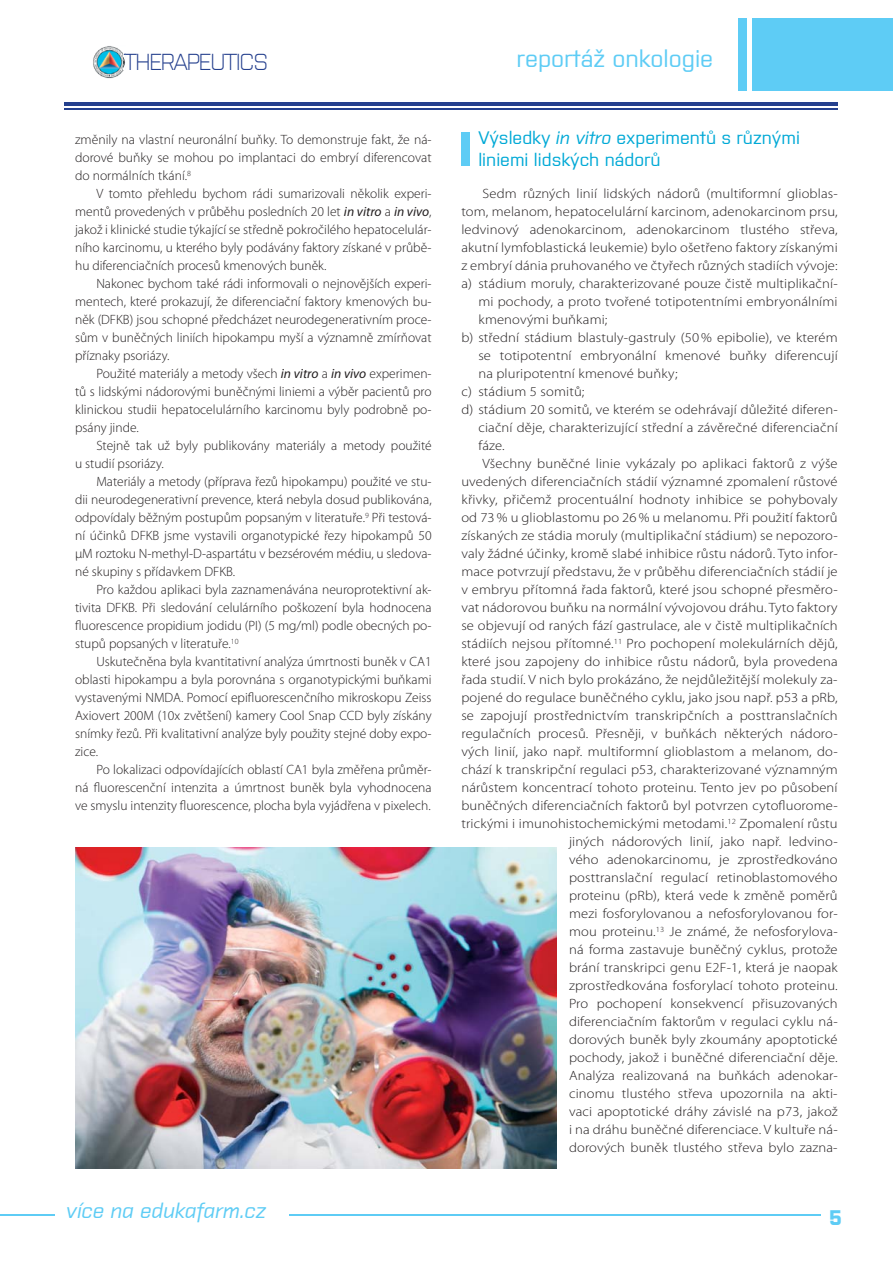
<style>
.page{position:relative;width:893px;height:1263px;background:#fff}
.page>*{position:absolute;margin:0;border:0;box-sizing:border-box;transform-origin:0 0}
.t1{font:500 24px "Purista";color:#5eccf5}
.t2{font:300 22.95px "Purista";letter-spacing:-.05em;color:#25408e}
.t3{font:italic 500 21px "Purista";color:#5eccf5}
.t4{font:700 21px "Purista";color:#5eccf5}
.t5{font:500 18px/21.6px "Purista";color:#00a9d6}
.t6{font:300 13.5px "Myriad Pro";letter-spacing:.01em;color:#231f20;scale:1.08 1}
.t7{font:300 13.5px/18px "Myriad Pro";letter-spacing:.01em;color:#231f20;text-align:justify}
.s1{color:#25408f}
.s2{font-weight:400;font-style:italic}
.s3{font-style:italic}
</style>
<div class="page">
<hr style="left:0;top:1214px;width:821px;height:1px;background:#5eccf5">
<div style="left:55px;top:1191px;width:234px;height:49px;background:#fff"></div>
<div style="left:753px;top:18px;width:140px;height:72px;background:#5eccf5"></div>
<div style="left:738px;top:18px;width:8px;height:72px;background:#5eccf5"></div>
<hr style="left:64px;top:102px;width:774px;height:4px;background:#25408e">
<hr style="left:64px;top:109px;width:774px;height:1px;background:#25408e">
<img style="left:93px;top:46px;width:31px;height:32px">
<div style="left:461px;top:132px;width:9px;height:34px;background:#5eccf5"></div>
<img style="left:75px;top:848px;width:481px;height:321px">
<h2 class="t2" style="left:124px;top:45px;width:146px"><span class="s1">T</span>HERAPEUTICS</h2>
<p class="t7" style="left:75px;top:132px;width:358px">změnily na vlastní neuronální buňky. To demonstruje fakt, že ná&shy;dorové buňky se mohou po implantaci do embryí diferencovat do normálních tkání.<sup>8</sup></p>
<p class="t7" style="left:75px;top:186px;width:358px;text-indent:21px">V tomto přehledu bychom rádi sumarizovali několik experi&shy;mentů provedených v průběhu posledních 20 let <span class="s2">in vitro</span> a <span class="s2">in vivo</span>, jakož i klinické studie týkající se středně pokročilého hepatocelulár&shy;ního karcinomu, u kterého byly podávány faktory získané v průbě&shy;hu diferenciačních procesů kmenových buněk.</p>
<p class="t7" style="left:75px;top:276px;width:358px;text-indent:21px">Nakonec bychom také rádi informovali o nejnovějších experi&shy;mentech, které prokazují, že diferenciační faktory kmenových bu&shy;něk (DFKB) jsou schopné předcházet neurodegenerativním proce&shy;sům v buněčných liniích hipokampu myší a významně zmírňovat příznaky psoriázy.</p>
<p class="t7" style="left:75px;top:366px;width:358px;text-indent:21px">Použité materiály a metody všech <span class="s2">in vitro</span> a <span class="s2">in vivo</span> experimen&shy;tů s lidskými nádorovými buněčnými liniemi a výběr pacientů pro klinickou studii hepatocelulárního karcinomu byly podrobně po&shy;psány jinde.</p>
<p class="t7" style="left:75px;top:438px;width:358px;text-indent:21px">Stejně tak už byly publikovány materiály a metody použité u studií psoriázy.</p>
<p class="t7" style="left:75px;top:474px;width:358px;text-indent:21px">Materiály a metody (příprava řezů hipokampu) použité ve stu&shy;dii neurodegenerativní prevence, která nebyla dosud publikována, odpovídaly běžným postupům popsaným v literatuře.<sup>9</sup> Při testová&shy;ní účinků DFKB jsme vystavili organotypické řezy hipokampů 50 μM roztoku N-methyl-D-aspartátu v bezsérovém médiu, u sledova&shy;né skupiny s přídavkem DFKB.</p>
<p class="t7" style="left:75px;top:582px;width:358px;text-indent:21px">Pro každou aplikaci byla zaznamenávána neuroprotektivní ak&shy;tivita DFKB. Při sledování celulárního poškození byla hodnocena fluorescence propidium jodidu (PI) (5 mg/ml) podle obecných po&shy;stupů popsaných v literatuře.<sup>10</sup></p>
<p class="t7" style="left:75px;top:654px;width:358px;text-indent:21px">Uskutečněna byla kvantitativní analýza úmrtnosti buněk v CA1 oblasti hipokampu a byla porovnána s organotypickými buňkami vystavenými NMDA. Pomocí epifluorescenčního mikroskopu Zeiss Axiovert 200M (10x zvětšení) kamery Cool Snap CCD byly získány snímky řezů. Při kvalitativní analýze byly použity stejné doby expo&shy;zice.</p>
<p class="t7" style="left:75px;top:762px;width:358px;text-indent:21px">Po lokalizaci odpovídajících oblastí CA1 byla změřena průměr&shy;ná fluorescenční intenzita a úmrtnost buněk byla vyhodnocena ve smyslu intenzity fluorescence, plocha byla vyjádřena v pixelech.</p>
<h3 class="t3" style="left:66px;top:1195px;width:202px">více na edukafarm.cz</h3>
<h1 class="t1" style="left:517px;top:41px;width:198px">reportáž onkologie</h1>
<h3 class="t5" style="left:478px;top:125px;width:323px">Výsledky <span class="s3">in vitro</span> experimentů s různými liniemi lidských nádorů</h3>
<p class="t6" style="left:483px;top:188px;width:330px">Sedm různých linií lidských nádorů (multiformní glioblas-</p>
<p class="t6" style="left:461px;top:206px;width:350px">tom, melanom, hepatocelulární karcinom, adenokarcinom prsu,</p>
<p class="t6" style="left:461px;top:224px;width:350px">ledvinový adenokarcinom, adenokarcinom tlustého střeva,</p>
<p class="t6" style="left:461px;top:242px;width:350px">akutní lymfoblastická leukemie) bylo ošetřeno faktory získanými</p>
<p class="t6" style="left:461px;top:260px;width:350px">z embryí dánia pruhovaného ve čtyřech různých stadiích vývoje:</p>
<p class="t6" style="left:461px;top:278px;width:350px">a) stádium moruly, charakterizované pouze čistě multiplikační-</p>
<p class="t6" style="left:478px;top:296px;width:334px">mi pochody, a proto tvořené totipotentními embryonálními</p>
<p class="t6" style="left:478px;top:314px;width:121px">kmenovými buňkami;</p>
<p class="t6" style="left:461px;top:332px;width:350px">b) střední stádium blastuly-gastruly (50 % epibolie), ve kterém</p>
<p class="t6" style="left:478px;top:350px;width:334px">se totipotentní embryonální kmenové buňky diferencují</p>
<p class="t6" style="left:478px;top:368px;width:186px">na pluripotentní kmenové buňky;</p>
<p class="t6" style="left:461px;top:386px;width:115px">c) stádium 5 somitů;</p>
<p class="t6" style="left:461px;top:404px;width:350px">d) stádium 20 somitů, ve kterém se odehrávají důležité diferen-</p>
<p class="t6" style="left:478px;top:422px;width:334px">ciační děje, charakterizující střední a závěrečné diferenciační</p>
<p class="t6" style="left:478px;top:440px;width:26px">fáze.</p>
<p class="t6" style="left:483px;top:458px;width:330px">Všechny buněčné linie vykázaly po aplikaci faktorů z výše</p>
<p class="t6" style="left:461px;top:476px;width:350px">uvedených diferenciačních stádií významné zpomalení růstové</p>
<p class="t6" style="left:461px;top:494px;width:350px">křivky, přičemž procentuální hodnoty inhibice se pohybovaly</p>
<p class="t6" style="left:461px;top:512px;width:350px">od 73 % u glioblastomu po 26 % u melanomu. Při použití faktorů</p>
<p class="t6" style="left:461px;top:530px;width:350px">získaných ze stádia moruly (multiplikační stádium) se nepozoro-</p>
<p class="t6" style="left:461px;top:548px;width:350px">valy žádné účinky, kromě slabé inhibice růstu nádorů. Tyto infor-</p>
<p class="t6" style="left:461px;top:566px;width:350px">mace potvrzují představu, že v průběhu diferenciačních stádií je</p>
<p class="t6" style="left:461px;top:584px;width:350px">v embryu přítomná řada faktorů, které jsou schopné přesměro-</p>
<p class="t6" style="left:461px;top:602px;width:350px">vat nádorovou buňku na normální vývojovou dráhu. Tyto faktory</p>
<p class="t6" style="left:461px;top:620px;width:350px">se objevují od raných fází gastrulace, ale v čistě multiplikačních</p>
<p class="t6" style="left:461px;top:638px;width:350px">stádiích nejsou přítomné.<sup>11</sup> Pro pochopení molekulárních dějů,</p>
<p class="t6" style="left:461px;top:656px;width:350px">které jsou zapojeny do inhibice růstu nádorů, byla provedena</p>
<p class="t6" style="left:461px;top:674px;width:350px">řada studií. V nich bylo prokázáno, že nejdůležitější molekuly za-</p>
<p class="t6" style="left:461px;top:692px;width:350px">pojené do regulace buněčného cyklu, jako jsou např. p53 a pRb,</p>
<p class="t6" style="left:461px;top:710px;width:350px">se zapojují prostřednictvím transkripčních a posttranslačních</p>
<p class="t6" style="left:461px;top:728px;width:350px">regulačních procesů. Přesněji, v buňkách některých nádoro-</p>
<p class="t6" style="left:461px;top:746px;width:350px">vých linií, jako např. multiformní glioblastom a melanom, do-</p>
<p class="t6" style="left:461px;top:764px;width:350px">chází k transkripční regulaci p53, charakterizované významným</p>
<p class="t6" style="left:461px;top:782px;width:350px">nárůstem koncentrací tohoto proteinu. Tento jev po působení</p>
<p class="t6" style="left:461px;top:800px;width:350px">buněčných diferenciačních faktorů byl potvrzen cytofluorome-</p>
<p class="t6" style="left:461px;top:818px;width:350px">trickými i imunohistochemickými metodami.<sup>12</sup> Zpomalení růstu</p>
<p class="t6" style="left:569px;top:836px;width:250px">jiných nádorových linií, jako např. ledvino-</p>
<p class="t6" style="left:569px;top:854px;width:250px">vého adenokarcinomu, je zprostředkováno</p>
<p class="t6" style="left:569px;top:872px;width:250px">posttranslační regulací retinoblastomového</p>
<p class="t6" style="left:569px;top:890px;width:250px">proteinu (pRb), která vede k změně poměrů</p>
<p class="t6" style="left:569px;top:908px;width:250px">mezi fosforylovanou a nefosforylovanou for-</p>
<p class="t6" style="left:569px;top:926px;width:250px">mou proteinu.<sup>13</sup> Je známé, že nefosforylova-</p>
<p class="t6" style="left:569px;top:944px;width:250px">ná forma zastavuje buněčný cyklus, protože</p>
<p class="t6" style="left:569px;top:962px;width:250px">brání transkripci genu E2F-1, která je naopak</p>
<p class="t6" style="left:569px;top:980px;width:250px">zprostředkována fosforylací tohoto proteinu.</p>
<p class="t6" style="left:569px;top:998px;width:250px">Pro pochopení konsekvencí přisuzovaných</p>
<p class="t6" style="left:569px;top:1016px;width:250px">diferenciačním faktorům v regulaci cyklu ná-</p>
<p class="t6" style="left:569px;top:1034px;width:250px">dorových buněk byly zkoumány apoptotické</p>
<p class="t6" style="left:569px;top:1052px;width:250px">pochody, jakož i buněčné diferenciační děje.</p>
<p class="t6" style="left:569px;top:1070px;width:250px">Analýza realizovaná na buňkách adenokar-</p>
<p class="t6" style="left:569px;top:1088px;width:250px">cinomu tlustého střeva upozornila na akti-</p>
<p class="t6" style="left:569px;top:1106px;width:250px">vaci apoptotické dráhy závislé na p73, jakož</p>
<p class="t6" style="left:569px;top:1124px;width:250px">i na dráhu buněčné diferenciace. V kultuře ná-</p>
<p class="t6" style="left:569px;top:1142px;width:250px">dorových buněk tlustého střeva bylo zazna-</p>
<h3 class="t4" style="left:829px;top:1202px;width:14px">5</h3>
</div>
